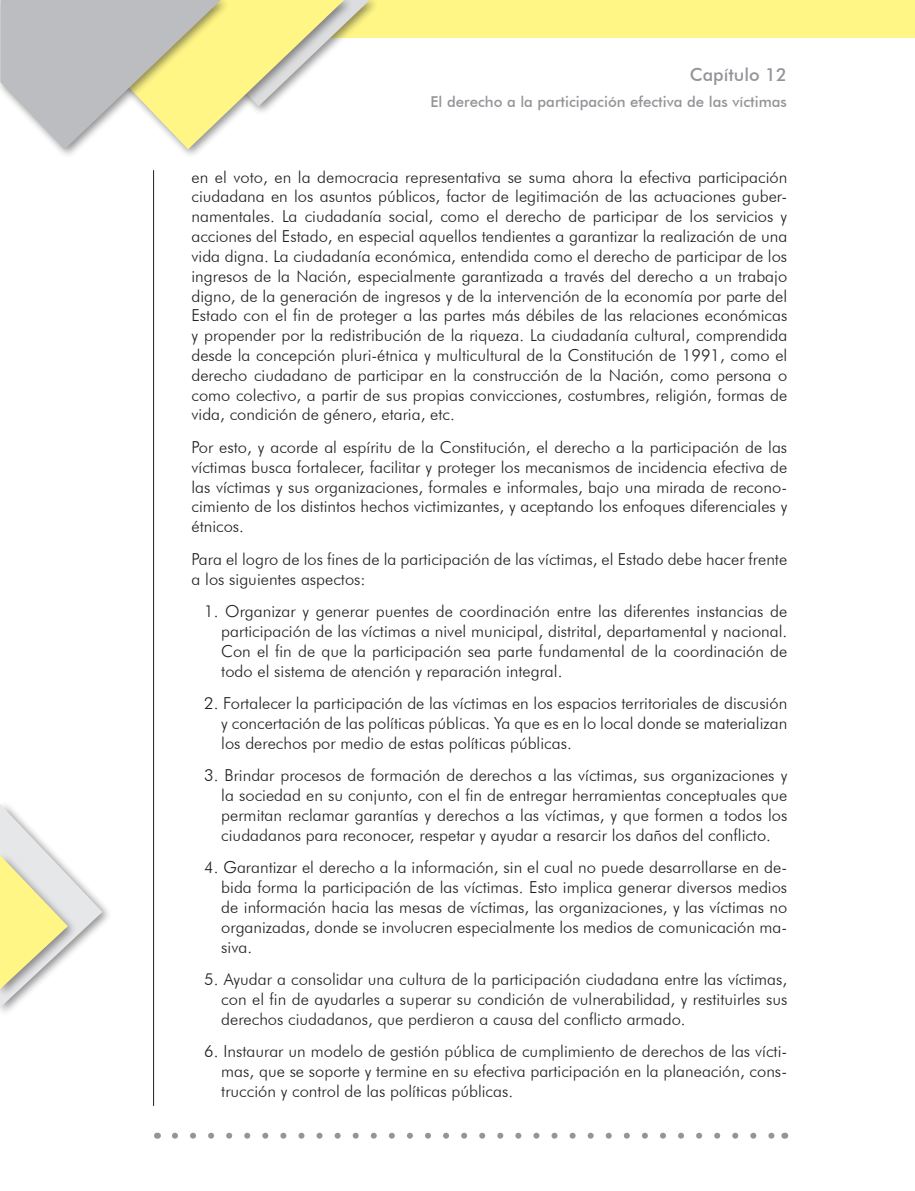
<style>
.page{position:relative;width:915px;height:1191px;background:#fff}
.page>*{position:absolute;margin:0;border:0;box-sizing:border-box;transform-origin:0 0}
.t1{font:500 18px "Futura BT";color:#939598}
.Sangria_1{font:300 16.5px/19.8px "Futura BT";color:#231f20;text-align:justify}
.Texto{font:300 16.5px/19.8px "Futura BT";color:#231f20;text-align:justify}
.t2{font:500 15px "Futura BT";color:#939598}
</style>
<div class="page">
<div style="left:270px;top:0;width:644px;height:38px;background:#fff685"></div>
<div style="left:207px;top:0;width:172px;height:117px;background:#231f20;opacity:.5"></div>
<div style="left:0;top:0;width:231px;height:159px;background:#231f20;opacity:.5"></div>
<svg style="left:0;top:0;width:369px;height:149px"></svg>
<hr style="left:153px;top:170px;width:1px;height:936px;background:#231f20">
<svg style="left:175px;top:1132px;width:600px;height:6px"></svg>
<svg style="left:0;top:804px;width:102px;height:203px"></svg>
<p class="t1" style="left:689px;top:64px;width:99px">Capítulo 12</p>
<p class="t2" style="left:430px;top:92px;width:357px">El derecho a la participación efectiva de las víctimas</p>
<p class="Texto" style="left:191px;top:167px;width:597px">en el voto, en la democracia representativa se suma ahora la efectiva participación ciudadana en los asuntos públicos, factor de legitimación de las actuaciones guber&shy;namentales. La ciudadanía social, como el derecho de participar de los servicios y acciones del Estado, en especial aquellos tendientes a garantizar la realización de una vida digna. La ciudadanía económica, entendida como el derecho de participar de los ingresos de la Nación, especialmente garantizada a través del derecho a un trabajo digno, de la generación de ingresos y de la intervención de la economía por parte del Estado con el fin de proteger a las partes más débiles de las relaciones económicas y propender por la redistribución de la riqueza. La ciudadanía cultural, comprendida desde la concepción pluri-étnica y multicultural de la Constitución de 1991, como el derecho ciudadano de participar en la construcción de la Nación, como persona o como colectivo, a partir de sus propias convicciones, costumbres, religión, formas de vida, condición de género, etaria, etc.</p>
<p class="Texto" style="left:191px;top:437px;width:597px">Por esto, y acorde al espíritu de la Constitución, el derecho a la participación de las víctimas busca fortalecer, facilitar y proteger los mecanismos de incidencia efectiva de las víctimas y sus organizaciones, formales e informales, bajo una mirada de recono&shy;cimiento de los distintos hechos victimizantes, y aceptando los enfoques diferenciales y étnicos.</p>
<p class="Texto" style="left:191px;top:549px;width:597px">Para el logro de los fines de la participación de las víctimas, el Estado debe hacer frente a los siguientes aspectos:</p>
<p class="Sangria_1" style="left:221px;top:601px;width:567px;text-indent:-17px">1. Organizar y generar puentes de coordinación entre las diferentes instancias de participación de las víctimas a nivel municipal, distrital, departamental y nacional.<br>Con el fin de que la participación sea parte fundamental de la coordinación de todo el sistema de atención y reparación integral.</p>
<p class="Sangria_1" style="left:221px;top:693px;width:567px;text-indent:-17px">2. Fortalecer la participación de las víctimas en los espacios territoriales de discusión y concertación de las políticas públicas. Ya que es en lo local donde se materializan los derechos por medio de estas políticas públicas.</p>
<p class="Sangria_1" style="left:221px;top:765px;width:567px;text-indent:-17px">3. Brindar procesos de formación de derechos a las víctimas, sus organizaciones y la sociedad en su conjunto, con el fin de entregar herramientas conceptuales que permitan reclamar garantías y derechos a las víctimas, y que formen a todos los ciudadanos para reconocer, respetar y ayudar a resarcir los daños del conflicto.</p>
<p class="Sangria_1" style="left:221px;top:857px;width:567px;text-indent:-17px">4. Garantizar el derecho a la información, sin el cual no puede desarrollarse en de&shy;bida forma la participación de las víctimas. Esto implica generar diversos medios de información hacia las mesas de víctimas, las organizaciones, y las víctimas no organizadas, donde se involucren especialmente los medios de comunicación ma&shy;siva.</p>
<p class="Sangria_1" style="left:221px;top:969px;width:567px;text-indent:-17px">5. Ayudar a consolidar una cultura de la participación ciudadana entre las víctimas, con el fin de ayudarles a superar su condición de vulnerabilidad, y restituirles sus derechos ciudadanos, que perdieron a causa del conflicto armado.</p>
<p class="Sangria_1" style="left:221px;top:1041px;width:567px;text-indent:-17px">6. Instaurar un modelo de gestión pública de cumplimiento de derechos de las vícti&shy;mas, que se soporte y termine en su efectiva participación en la planeación, cons&shy;trucción y control de las políticas públicas.</p>
</div>
